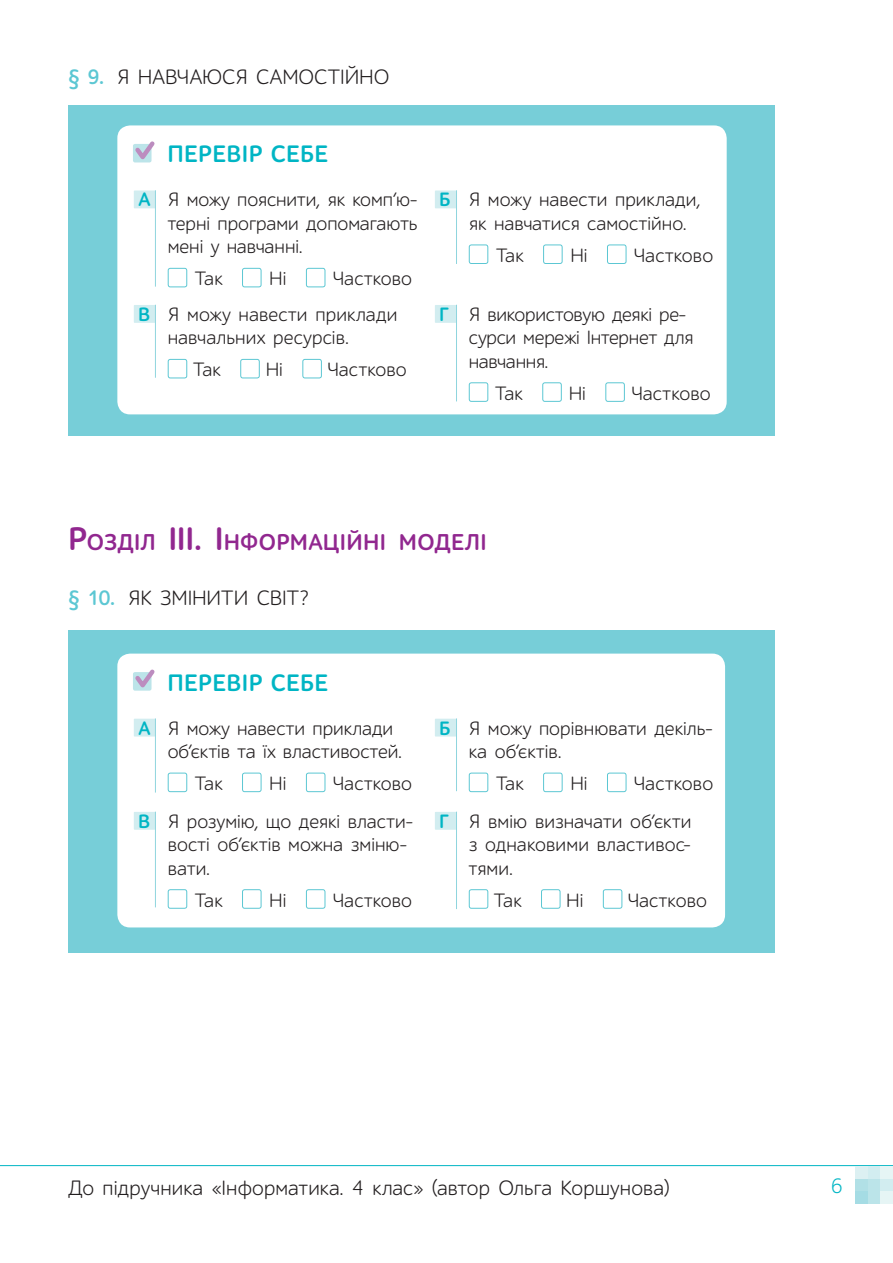
<style>
.page{position:relative;width:893px;height:1263px;background:#fff}
.page>*{position:absolute;margin:0;border:0;box-sizing:border-box;transform-origin:0 0}
.t1{font:700 24px "ALS Schlangesans";letter-spacing:.02em;color:#00b5c4}
.t2{font:700 23.1px "ALS Schlangesans";letter-spacing:.015em;color:#91278f}
.t3{font:21px "ALS Schlangesans";letter-spacing:.005em;color:#231f20}
.t4{font:21px "ALS Schlangesans";color:#00b5c4}
.t5{font:19.5px/23.4px "ALS Schlangesans";letter-spacing:.005em;color:#231f20}
.s1{font-weight:700;color:#5cc7d3}
.s2{font-weight:700;color:#00b5c4}
.s3{font-size:33px}
</style>
<div class="page">
<div style="left:68px;top:105px;width:707px;height:331px;background:#77ced8"></div>
<div style="left:117px;top:125px;width:610px;height:289px;background:#fff;border-radius:13px"></div>
<div style="left:134px;top:190px;width:21px;height:18px;background:#d2edf0"></div>
<div style="left:134px;top:305px;width:21px;height:18px;background:#d2edf0"></div>
<div style="left:435px;top:305px;width:22px;height:18px;background:#d2edf0"></div>
<div style="left:435px;top:190px;width:22px;height:18px;background:#d2edf0"></div>
<div style="left:168px;top:268px;width:19px;height:19px;border:1px solid #5cc7d3;border-radius:2px"></div>
<div style="left:242px;top:268px;width:19px;height:19px;border:1px solid #5cc7d3;border-radius:2px"></div>
<div style="left:306px;top:268px;width:19px;height:19px;border:1px solid #5cc7d3;border-radius:2px"></div>
<div style="left:168px;top:359px;width:19px;height:19px;border:1px solid #5cc7d3;border-radius:2px"></div>
<div style="left:240px;top:359px;width:20px;height:19px;border:1px solid #5cc7d3;border-radius:2px"></div>
<div style="left:302px;top:359px;width:20px;height:19px;border:1px solid #5cc7d3;border-radius:2px"></div>
<div style="left:469px;top:382px;width:19px;height:20px;border:1px solid #5cc7d3;border-radius:2px"></div>
<div style="left:542px;top:382px;width:20px;height:20px;border:1px solid #5cc7d3;border-radius:2px"></div>
<div style="left:605px;top:382px;width:20px;height:20px;border:1px solid #5cc7d3;border-radius:2px"></div>
<div style="left:469px;top:245px;width:19px;height:19px;border:1px solid #5cc7d3;border-radius:2px"></div>
<div style="left:543px;top:245px;width:19px;height:19px;border:1px solid #5cc7d3;border-radius:2px"></div>
<div style="left:607px;top:245px;width:19px;height:19px;border:1px solid #5cc7d3;border-radius:2px"></div>
<svg style="left:133px;top:141px;width:22px;height:22px"></svg>
<hr style="left:155px;top:190px;width:1px;height:97px;background:#8fd5de">
<hr style="left:155px;top:305px;width:1px;height:73px;background:#8fd5de">
<hr style="left:456px;top:305px;width:1px;height:96px;background:#8fd5de">
<hr style="left:456px;top:190px;width:1px;height:74px;background:#8fd5de">
<div style="left:68px;top:630px;width:707px;height:322px;background:#77ced8"></div>
<div style="left:117px;top:654px;width:608px;height:273px;background:#fff;border-radius:13px"></div>
<div style="left:134px;top:719px;width:21px;height:17px;background:#d2edf0"></div>
<div style="left:134px;top:812px;width:21px;height:18px;background:#d2edf0"></div>
<div style="left:435px;top:812px;width:22px;height:18px;background:#d2edf0"></div>
<div style="left:435px;top:719px;width:22px;height:17px;background:#d2edf0"></div>
<div style="left:168px;top:773px;width:19px;height:19px;border:1px solid #5cc7d3;border-radius:2px"></div>
<div style="left:242px;top:773px;width:19px;height:19px;border:1px solid #5cc7d3;border-radius:2px"></div>
<div style="left:306px;top:773px;width:19px;height:19px;border:1px solid #5cc7d3;border-radius:2px"></div>
<div style="left:168px;top:889px;width:19px;height:20px;border:1px solid #5cc7d3;border-radius:2px"></div>
<div style="left:242px;top:889px;width:19px;height:20px;border:1px solid #5cc7d3;border-radius:2px"></div>
<div style="left:306px;top:889px;width:19px;height:20px;border:1px solid #5cc7d3;border-radius:2px"></div>
<div style="left:469px;top:889px;width:19px;height:20px;border:1px solid #5cc7d3;border-radius:2px"></div>
<div style="left:541px;top:889px;width:19px;height:20px;border:1px solid #5cc7d3;border-radius:2px"></div>
<div style="left:603px;top:889px;width:19px;height:20px;border:1px solid #5cc7d3;border-radius:2px"></div>
<div style="left:469px;top:773px;width:19px;height:19px;border:1px solid #5cc7d3;border-radius:2px"></div>
<div style="left:543px;top:773px;width:19px;height:19px;border:1px solid #5cc7d3;border-radius:2px"></div>
<div style="left:607px;top:773px;width:19px;height:19px;border:1px solid #5cc7d3;border-radius:2px"></div>
<svg style="left:133px;top:669px;width:22px;height:22px"></svg>
<hr style="left:155px;top:718px;width:1px;height:74px;background:#8fd5de">
<hr style="left:155px;top:812px;width:1px;height:95px;background:#8fd5de">
<hr style="left:456px;top:812px;width:1px;height:97px;background:#8fd5de">
<hr style="left:456px;top:718px;width:1px;height:73px;background:#8fd5de">
<hr style="left:0;top:1165px;width:893px;height:1px;background:#00b5c4">
<div style="left:855px;top:1191px;width:13px;height:13px;background:#a5dce4"></div>
<div style="left:868px;top:1191px;width:12px;height:13px;background:#bbe4e9"></div>
<div style="left:880px;top:1191px;width:13px;height:13px;background:#e6f5f5"></div>
<div style="left:855px;top:1178px;width:13px;height:13px;background:#b1e0e6"></div>
<div style="left:868px;top:1178px;width:12px;height:13px;background:#bbe4e9"></div>
<div style="left:880px;top:1178px;width:13px;height:13px;background:#d2edf0"></div>
<div style="left:855px;top:1166px;width:13px;height:12px;background:#dcf0f2"></div>
<div style="left:868px;top:1166px;width:12px;height:12px;background:#d2edf0"></div>
<div style="left:880px;top:1166px;width:13px;height:12px;background:#e6f5f5"></div>
<p class="t3" style="left:68px;top:70px;width:323px"><span class="s1">§ 9.</span> Я НАВЧАЮСЯ САМОСТІЙНО</p>
<p class="t1" style="left:167px;top:146px;width:162px">ПЕРЕВІР СЕБЕ</p>
<p class="t5" style="left:168px;top:190px;width:251px;text-align:justify;text-indent:-30px"><span class="s2">А</span> Я можу пояснити, як комп’ю&shy;терні програми допомагають мені у навчанні.</p>
<p class="t5" style="left:195px;top:269px;width:29px">Так</p>
<p class="t5" style="left:269px;top:269px;width:19px">Ні</p>
<p class="t5" style="left:138px;top:263px;width:276px;line-height:35.7px;text-indent:195px">Частково<br><span class="s2">В</span> Я можу навести приклади</p>
<p class="t5" style="left:193px;top:324px;width:157px;line-height:32px;text-indent:-25px">навчальних ресурсів.<br>Так</p>
<p class="t5" style="left:266px;top:360px;width:19px">Ні</p>
<p class="t5" style="left:328px;top:360px;width:81px">Частково</p>
<p class="t5" style="left:469px;top:190px;width:233px;text-indent:-30px"><span class="s2">Б</span> Я можу навести приклади, як навчатися самостійно.</p>
<p class="t5" style="left:496px;top:245px;width:29px">Так</p>
<p class="t5" style="left:570px;top:245px;width:19px">Ні</p>
<p class="t5" style="left:634px;top:245px;width:81px">Частково</p>
<p class="t5" style="left:469px;top:304px;width:226px;text-indent:-30px"><span class="s2">Г</span> Я використовую деякі ре&shy;сурси мережі Інтернет для навчання.</p>
<p class="t5" style="left:495px;top:383px;width:29px">Так</p>
<p class="t5" style="left:569px;top:383px;width:19px">Ні</p>
<p class="t5" style="left:632px;top:383px;width:81px">Частково</p>
<p class="t2" style="left:68px;top:534px;width:420px"><span class="s3">Р</span>ОЗДІЛ <span class="s3">ІІІ. І</span>НФОРМАЦІЙНІ МОДЕЛІ</p>
<p class="t3" style="left:68px;top:591px;width:242px"><span class="s1">§ 10.</span> ЯК ЗМІНИТИ СВІТ?</p>
<p class="t1" style="left:167px;top:674px;width:162px">ПЕРЕВІР СЕБЕ</p>
<p class="t5" style="left:168px;top:718px;width:236px;text-indent:-30px"><span class="s2">А</span> Я можу навести приклади об’єктів та їх властивостей.</p>
<p class="t5" style="left:195px;top:773px;width:29px">Так</p>
<p class="t5" style="left:269px;top:773px;width:19px">Ні</p>
<p class="t5" style="left:138px;top:766px;width:276px;line-height:38px;text-align:right">Частково<br><span class="s2">В</span> Я розумію, що деякі власти-</p>
<p class="t5" style="left:168px;top:835px;width:240px">вості об’єктів можна зміню&shy;вати.</p>
<p class="t5" style="left:195px;top:890px;width:29px">Так</p>
<p class="t5" style="left:269px;top:890px;width:19px">Ні</p>
<p class="t5" style="left:333px;top:890px;width:81px">Частково</p>
<p class="t5" style="left:469px;top:718px;width:245px;text-indent:-30px"><span class="s2">Б</span> Я можу порівнювати декіль&shy;ка об’єктів.</p>
<p class="t5" style="left:496px;top:773px;width:29px">Так</p>
<p class="t5" style="left:570px;top:773px;width:19px">Ні</p>
<p class="t5" style="left:634px;top:773px;width:81px">Частково</p>
<p class="t5" style="left:469px;top:811px;width:224px;text-align:justify;text-indent:-30px"><span class="s2">Г</span> Я вмію визначати об’єкти з однаковими властивос&shy;тями.</p>
<p class="t5" style="left:494px;top:890px;width:29px">Так</p>
<p class="t5" style="left:566px;top:890px;width:19px">Ні</p>
<p class="t5" style="left:628px;top:890px;width:81px">Частково</p>
<p class="t3" style="left:68px;top:1180px;width:603px">До підручника «Інформатика. 4 клас» (автор Ольга Коршунова)</p>
<p class="t4" style="left:831px;top:1179px;width:13px">6</p>
</div>
